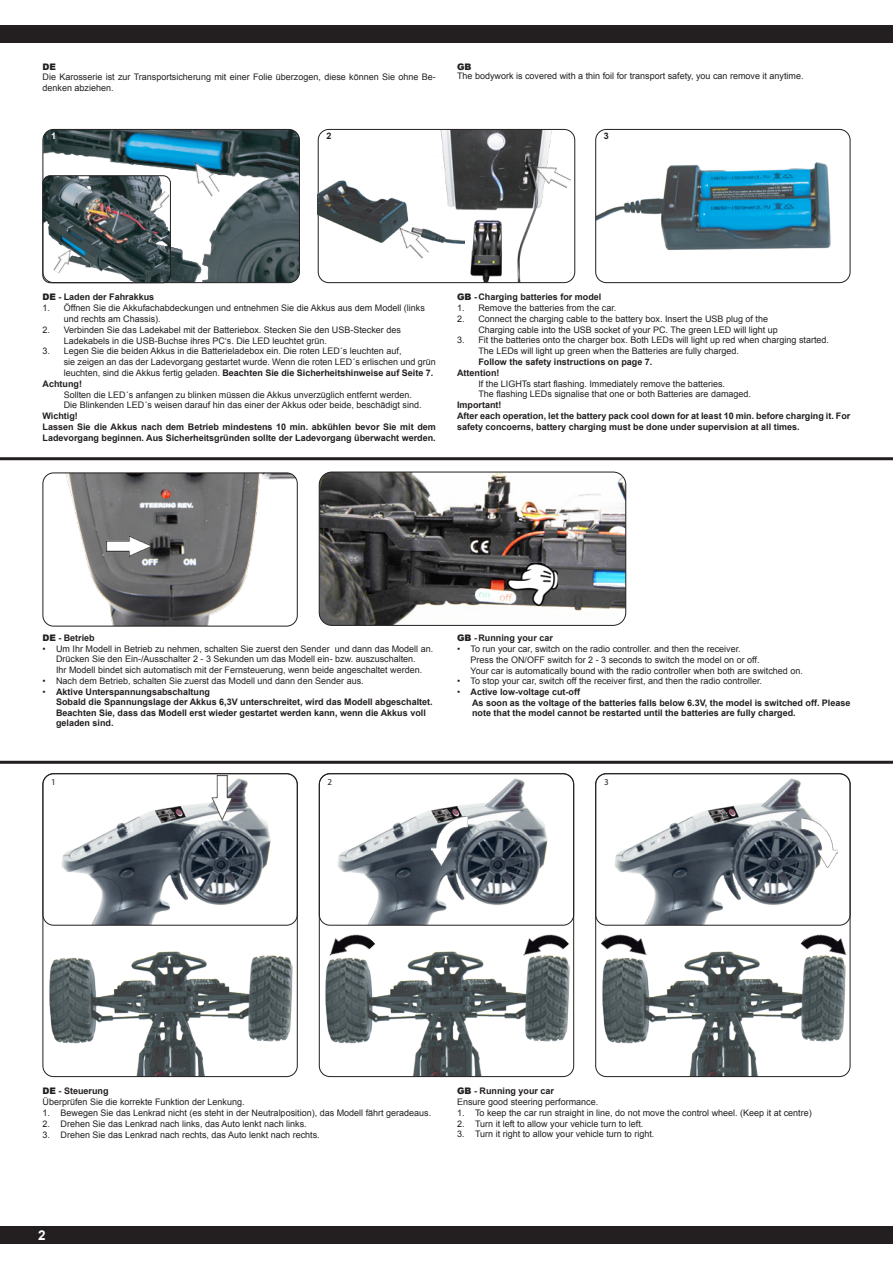
<style>
.page{position:relative;width:893px;height:1263px;background:#fff}
.page>*{position:absolute;margin:0;border:0;box-sizing:border-box;transform-origin:0 0}
.t1{font:700 13.5px "Arial";color:#fff}
.t2{font:9px/10.8px "Arial";color:#231f20}
.t3{font:700 9px/10.8px "Arial";color:#231f20}
.t4{font:900 9px "Arial";color:#231f20}
.t5{font:9px "Myriad Pro";color:#231f20}
.t6{font:700 9px "Arial";color:#fff}
.s1{font-weight:900}
.s2{font-weight:400}
</style>
<div class="page">
<div style="left:0;top:1226px;width:893px;height:18px;background:#231f20"></div>
<div style="left:0;top:26px;width:893px;height:17px;background:#231f20"></div>
<img style="left:43px;top:774px;width:253px;height:110px">
<img style="left:319px;top:775px;width:255px;height:109px">
<img style="left:597px;top:774px;width:253px;height:110px">
<img style="left:43px;top:884px;width:253px;height:192px">
<div style="left:43px;top:773px;width:255px;height:304px;border:1px solid #231f20;border-radius:11px"></div>
<img style="left:319px;top:884px;width:255px;height:192px">
<div style="left:319px;top:773px;width:255px;height:304px;border:1px solid #231f20;border-radius:11px"></div>
<img style="left:597px;top:884px;width:253px;height:192px">
<div style="left:595px;top:773px;width:255px;height:304px;border:1px solid #231f20;border-radius:11px"></div>
<img style="left:43px;top:474px;width:254px;height:152px">
<div style="left:43px;top:472px;width:255px;height:154px;border:1px solid #231f20;border-radius:11px"></div>
<hr style="left:0;top:457px;width:893px;height:3px;background:#231f20">
<hr style="left:0;top:761px;width:893px;height:3px;background:#231f20">
<img style="left:107px;top:534px;width:45px;height:24px">
<img style="left:210px;top:775px;width:23px;height:45px">
<img style="left:321px;top:918px;width:55px;height:54px">
<img style="left:799px;top:918px;width:52px;height:54px">
<img style="left:515px;top:918px;width:55px;height:54px">
<img style="left:600px;top:918px;width:55px;height:54px">
<img style="left:431px;top:817px;width:36px;height:48px">
<img style="left:801px;top:818px;width:37px;height:49px">
<img style="left:43px;top:129px;width:255px;height:154px">
<div style="left:43px;top:129px;width:257px;height:154px;border:1px solid #231f20;border-radius:11px"></div>
<img style="left:597px;top:129px;width:253px;height:154px">
<div style="left:595px;top:129px;width:255px;height:154px;border:1px solid #231f20;border-radius:11px"></div>
<img style="left:440px;top:129px;width:135px;height:154px">
<div style="left:318px;top:129px;width:257px;height:154px;border:1px solid #231f20;border-radius:11px"></div>
<img style="left:185px;top:155px;width:39px;height:45px">
<img style="left:43px;top:176px;width:127px;height:107px">
<div style="left:43px;top:175px;width:128px;height:108px;border:1px solid #231f20;border-radius:7px"></div>
<img style="left:50px;top:244px;width:28px;height:32px">
<img style="left:142px;top:187px;width:29px;height:31px">
<img style="left:528px;top:157px;width:45px;height:37px">
<img style="left:318px;top:147px;width:147px;height:115px">
<img style="left:319px;top:472px;width:307px;height:153px">
<div style="left:319px;top:472px;width:307px;height:154px;border:1px solid #231f20;border-radius:13px"></div>
<img style="left:508px;top:563px;width:50px;height:43px">
<p class="t4" style="left:43px;top:60px;width:15px">DE</p>
<p class="t2" style="left:43px;top:72px;width:395px">Die Karosserie ist zur Transportsicherung mit einer Folie überzogen, diese können Sie ohne Be&shy;denken abziehen.</p>
<p class="t4" style="left:457px;top:60px;width:16px">GB</p>
<p class="t2" style="left:457px;top:70px;width:348px">The bodywork is covered with a thin foil for transport safety, you can remove it anytime.</p>
<p class="t6" style="left:51px;top:130px;width:7px">1</p>
<p class="t3" style="left:326px;top:131px;width:7px">2</p>
<p class="t3" style="left:604px;top:131px;width:7px">3</p>
<p class="t3" style="left:43px;top:292px;width:113px"><span class="s1">DE</span> - Laden der Fahrakkus</p>
<p class="t2" style="left:43px;top:303px;width:384px">1. Öffnen Sie die Akkufachabdeckungen und entnehmen Sie die Akkus aus dem Modell (links</p>
<p class="t2" style="left:64px;top:313px;width:99px">und rechts am Chassis).</p>
<p class="t2" style="left:43px;top:324px;width:360px">2. Verbinden Sie das Ladekabel mit der Batteriebox. Stecken Sie den USB-Stecker des</p>
<p class="t2" style="left:64px;top:335px;width:265px">Ladekabels in die USB-Buchse ihres PC‘s. Die LED leuchtet grün.</p>
<p class="t2" style="left:43px;top:346px;width:360px">3. Legen Sie die beiden Akkus in die Batterieladebox ein. Die roten LED´s leuchten auf,</p>
<p class="t2" style="left:64px;top:357px;width:374px">sie zeigen an das der Ladevorgang gestartet wurde. Wenn die roten LED´s erlischen und grün</p>
<p class="t3" style="left:64px;top:368px;width:371px"><span class="s2">leuchten, sind die Akkus fertig geladen.</span> Beachten Sie die Sicherheitshinweise auf Seite 7.</p>
<p class="t3" style="left:43px;top:378px;width:41px">Achtung!</p>
<p class="t2" style="left:64px;top:389px;width:350px">Sollten die LED´s anfangen zu blinken müssen die Akkus unverzüglich entfernt werden.</p>
<p class="t2" style="left:64px;top:400px;width:359px">Die Blinkenden LED´s weisen darauf hin das einer der Akkus oder beide, beschädigt sind.</p>
<p class="t3" style="left:43px;top:411px;width:37px">Wichtig!</p>
<p class="t3" style="left:43px;top:422px;width:395px">Lassen Sie die Akkus nach dem Betrieb mindestens 10 min. abkühlen bevor Sie mit dem<br>Ladevorgang beginnen. Aus Sicherheitsgründen sollte der Ladevorgang überwacht werden.</p>
<p class="t3" style="left:457px;top:292px;width:146px"><span class="s1">GB</span> -Charging batteries for model</p>
<p class="t2" style="left:457px;top:303px;width:161px">1. Remove the batteries from the car.</p>
<p class="t2" style="left:457px;top:313px;width:312px">2. Connect the charging cable to the battery box. Insert the USB plug of the</p>
<p class="t2" style="left:478px;top:324px;width:301px">Charging cable into the USB socket of your PC. The green LED will light up</p>
<p class="t2" style="left:457px;top:335px;width:373px">3. Fit the batteries onto the charger box. Both LEDs will light up red when charging started.</p>
<p class="t2" style="left:478px;top:346px;width:262px">The LEDs will light up green when the Batteries are fully charged.</p>
<p class="t3" style="left:478px;top:357px;width:176px">Follow the safety instructions on page 7.</p>
<p class="t3" style="left:457px;top:368px;width:44px">Attention!</p>
<p class="t2" style="left:478px;top:378px;width:248px">If the LIGHTs start flashing. Immediately remove the batteries.</p>
<p class="t2" style="left:478px;top:389px;width:274px">The flashing LEDs signalise that one or both Batteries are damaged.</p>
<p class="t3" style="left:457px;top:400px;width:46px">Important!</p>
<p class="t3" style="left:457px;top:411px;width:395px">After each operation, let the battery pack cool down for at least 10 min. before charging it. For</p>
<p class="t3" style="left:457px;top:422px;width:344px">safety concoerns, battery charging must be done under supervision at all times.</p>
<p class="t3" style="left:43px;top:633px;width:54px"><span class="s1">DE</span> - Betrieb</p>
<p class="t2" style="left:43px;top:643px;width:392px">• Um Ihr Modell in Betrieb zu nehmen, schalten Sie zuerst den Sender und dann das Modell an.</p>
<p class="t2" style="left:56px;top:654px;width:361px">Drücken Sie den Ein-/Ausschalter 2 - 3 Sekunden um das Modell ein- bzw. auszuschalten.</p>
<p class="t2" style="left:56px;top:665px;width:368px">Ihr Modell bindet sich automatisch mit der Fernsteuerung, wenn beide angeschaltet werden.</p>
<p class="t2" style="left:43px;top:676px;width:323px">• Nach dem Betrieb, schalten Sie zuerst das Modell und dann den Sender aus.</p>
<p class="t3" style="left:43px;top:687px;width:169px"><span class="s2">•</span> Aktive Unterspannungsabschaltung</p>
<p class="t3" style="left:56px;top:697px;width:378px">Sobald die Spannungslage der Akkus 6,3V unterschreitet, wird das Modell abgeschaltet.</p>
<p class="t3" style="left:56px;top:708px;width:371px">Beachten Sie, dass das Modell erst wieder gestartet werden kann, wenn die Akkus voll</p>
<p class="t3" style="left:56px;top:718px;width:59px">geladen sind.</p>
<p class="t3" style="left:457px;top:633px;width:97px"><span class="s1">GB</span> -Running your car</p>
<p class="t2" style="left:457px;top:643px;width:285px">• To run your car, switch on the radio controller. and then the receiver.</p>
<p class="t2" style="left:471px;top:654px;width:290px">Press the ON/OFF switch for 2 - 3 seconds to switch the model on or off.</p>
<p class="t2" style="left:471px;top:665px;width:334px">Your car is automatically bound with the radio controller when both are switched on.</p>
<p class="t2" style="left:457px;top:676px;width:306px">• To stop your car, switch off the receiver first, and then the radio controller.</p>
<p class="t3" style="left:457px;top:687px;width:125px"><span class="s2">•</span> Active low-voltage cut-off</p>
<p class="t3" style="left:472px;top:697px;width:380px">As soon as the voltage of the batteries falls below 6.3V, the model is switched off. Please</p>
<p class="t3" style="left:472px;top:708px;width:325px">note that the model cannot be restarted until the batteries are fully charged.</p>
<p class="t5" style="left:51px;top:776px;width:6px">1</p>
<p class="t5" style="left:328px;top:776px;width:6px">2</p>
<p class="t5" style="left:604px;top:776px;width:6px">3</p>
<p class="t3" style="left:43px;top:1086px;width:68px"><span class="s1">DE</span> - Steuerung</p>
<p class="t2" style="left:43px;top:1097px;width:204px">Überprüfen Sie die korrekte Funktion der Lenkung.</p>
<p class="t2" style="left:43px;top:1107px;width:390px">1. Bewegen Sie das Lenkrad nicht (es steht in der Neutralposition), das Modell fährt geradeaus.</p>
<p class="t2" style="left:43px;top:1118px;width:266px">2. Drehen Sie das Lenkrad nach links, das Auto lenkt nach links.</p>
<p class="t2" style="left:43px;top:1129px;width:279px">3. Drehen Sie das Lenkrad nach rechts, das Auto lenkt nach rechts.</p>
<p class="t3" style="left:457px;top:1086px;width:99px"><span class="s1">GB</span> - Running your car</p>
<p class="t2" style="left:457px;top:1096px;width:143px">Ensure good steering performance.</p>
<p class="t2" style="left:457px;top:1107px;width:356px">1. To keep the car run straight in line, do not move the control wheel. (Keep it at centre)</p>
<p class="t2" style="left:457px;top:1118px;width:188px">2. Turn it left to allow your vehicle turn to left.</p>
<p class="t2" style="left:457px;top:1129px;width:199px">3. Turn it right to allow your vehicle turn to right.</p>
<p class="t1" style="left:38px;top:1226px;width:9px">2</p>
</div>
